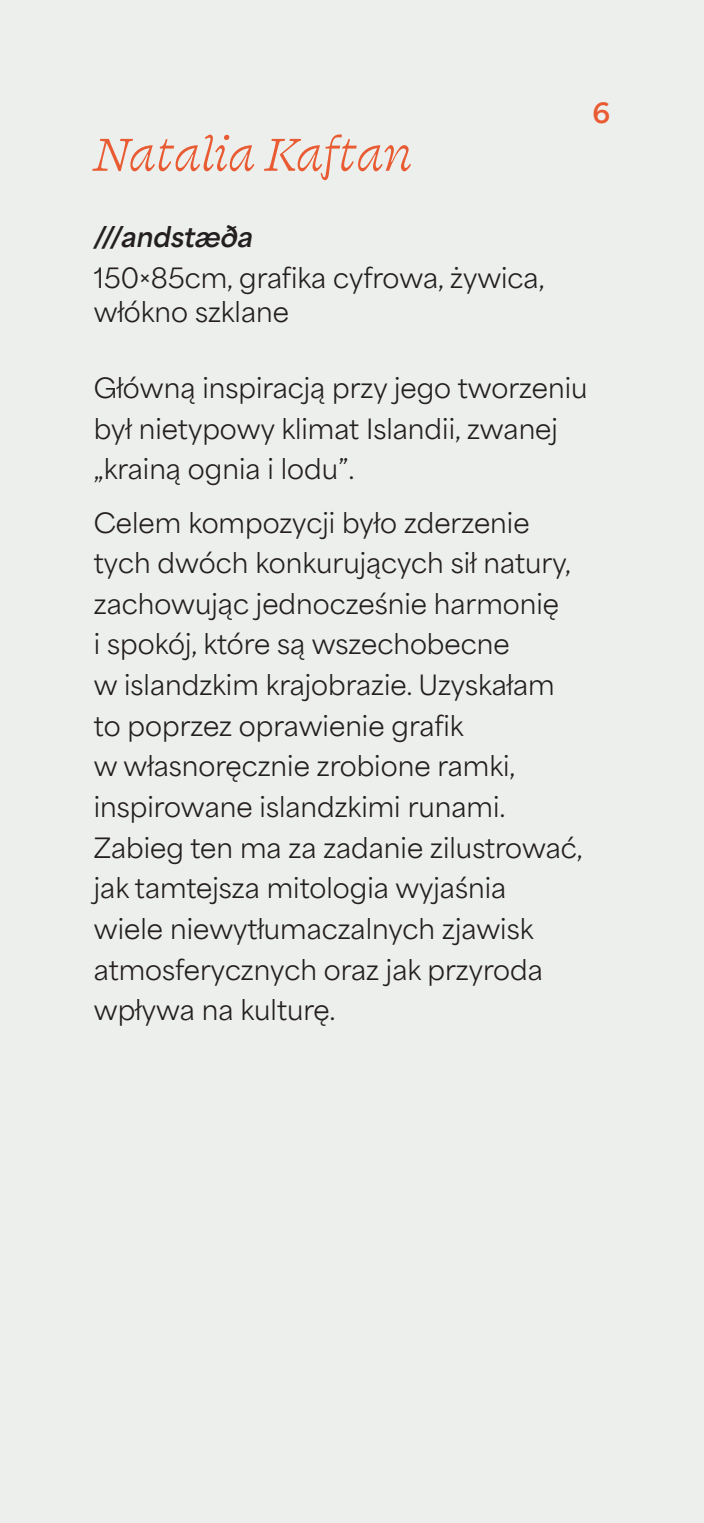
<style>
.page{position:relative;width:704px;height:1523px;background:#fff}
.page>*{position:absolute;margin:0;border:0;box-sizing:border-box;transform-origin:0 0}
.t1{font:53.12px "Swear Text Cilati";color:#e95b32}
.t2{font:26.25px/40.6px "Area Normal";color:#231f20}
.t3{font:italic 700 26.25px "Area Normal";color:#231f20}
.t4{font:700 26.25px "Area Normal";color:#e95b32}
</style>
<div class="page">
<div style="left:0;top:0;width:703px;height:1522px;background:#edefed"></div>
<p class="t1" style="left:94px;top:118px;width:319px">Natalia Kaftan</p>
<p class="t3" style="left:94px;top:213px;width:161px">///andstæða</p>
<p class="t2" style="left:94px;top:257px;width:452px;line-height:34.4px">150×85cm, grafika cyfrowa, żywica, włókno szklane</p>
<p class="t4" style="left:592px;top:89px;width:19px">6</p>
<p class="t2" style="left:94px;top:364px;width:495px">Główną inspiracją przy jego tworzeniu był nietypowy klimat Islandii, zwanej „krainą ognia i lodu”.</p>
<p class="t2" style="left:94px;top:499px;width:490px">Celem kompozycji było zderzenie tych dwóch konkurujących sił natury, zachowując jednocześnie harmonię<br>i spokój, które są wszechobecne<br>w islandzkim krajobrazie. Uzyskałam to poprzez oprawienie grafik<br>w własnoręcznie zrobione ramki, inspirowane islandzkimi runami.<br>Zabieg ten ma za zadanie zilustrować, jak tamtejsza mitologia wyjaśnia<br>wiele niewytłumaczalnych zjawisk atmosferycznych oraz jak przyroda wpływa na kulturę.</p>
</div>
